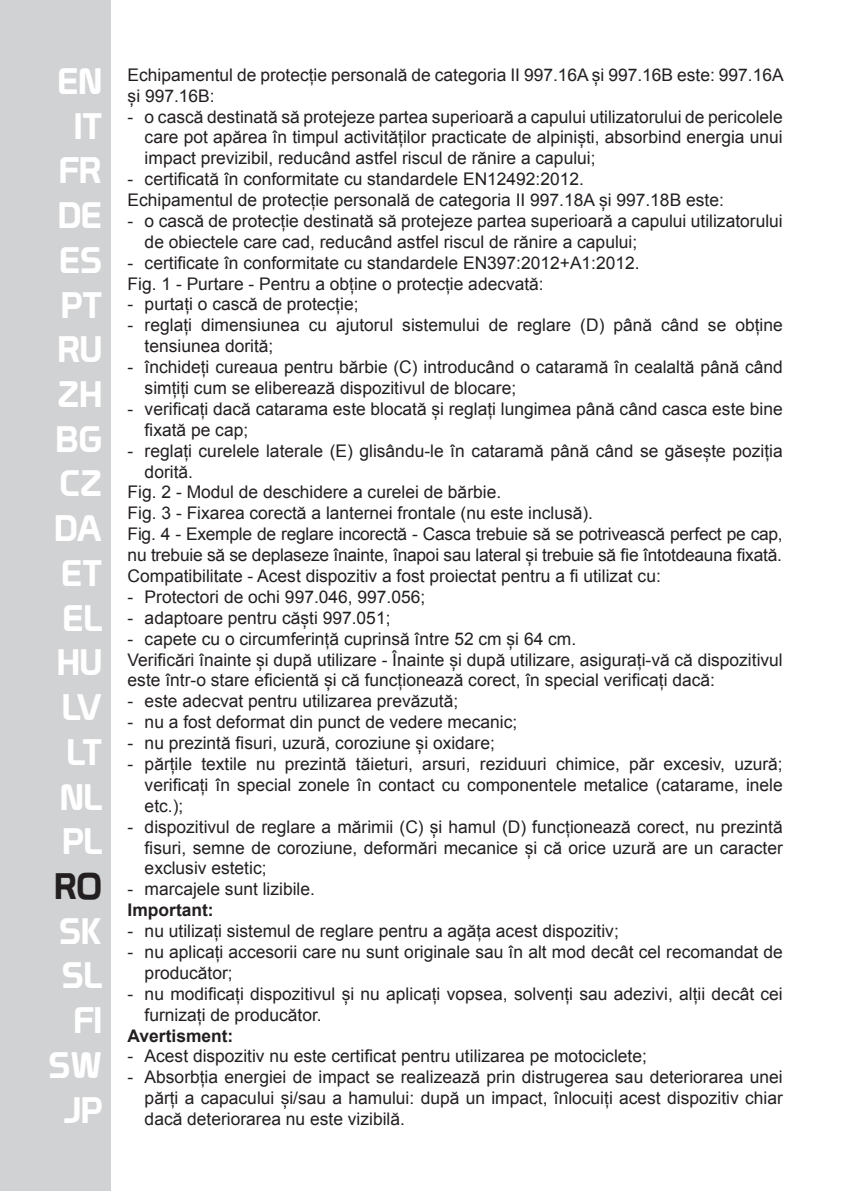
<style>
.page{position:relative;width:851px;height:1191px;background:#fff}
.page>*{position:absolute;margin:0;border:0;box-sizing:border-box;transform-origin:0 0}
.t1{font:36px/44.7px "Prototype";color:#fff;text-align:center}
.t2{font:36px "Prototype";color:#231f20}
.t3{font:17.4px/21px "Arial";color:#231f20}
.t4{font:700 17.4px "Arial";color:#231f20}
</style>
<div class="page">
<div style="left:0;top:0;width:111px;height:1191px;background:#d1d2d4"></div>
<h1 class="t1" style="left:55px;top:58px;width:49px">EN<br>IT<br>FR<br>DE<br>ES<br>PT<br>RU<br>ZH<br>BG<br>CZ<br>DA<br>ET<br>EL<br>HU<br>LV<br>LT<br>NL<br>PL</h1>
<h1 class="t2" style="left:55px;top:864px;width:49px">RO</h1>
<h1 class="t1" style="left:49px;top:908px;width:55px;text-align:right">SK<br>SL<br>FI<br>SW<br>JP</h1>
<p class="t3" style="left:128px;top:64px;width:657px">Echipamentul de protecție personală de categoria II 997.16A și 997.16B este: 997.16A și 997.16B:</p>
<p class="t3" style="left:145px;top:106px;width:639px;text-align:justify;text-indent:-17px">- o cască destinată să protejeze partea superioară a capului utilizatorului de pericolele care pot apărea în timpul activităților practicate de alpiniști, absorbind energia unui impact previzibil, reducând astfel riscul de rănire a capului;</p>
<p class="t3" style="left:128px;top:169px;width:597px">- certificată în conformitate cu standardele EN12492:2012.<br>Echipamentul de protecție personală de categoria II 997.18A și 997.18B este:</p>
<p class="t3" style="left:145px;top:210px;width:639px;text-indent:-17px">- o cască de protecție destinată să protejeze partea superioară a capului utilizatorului de obiectele care cad, reducând astfel riscul de rănire a capului;</p>
<p class="t3" style="left:128px;top:252px;width:513px">- certificate în conformitate cu standardele EN397:2012+A1:2012.<br>Fig. 1 - Purtare - Pentru a obține o protecție adecvată:</p>
<p class="t3" style="left:128px;top:294px;width:232px">- purtați o cască de protecție;</p>
<p class="t3" style="left:145px;top:315px;width:639px;text-indent:-17px">- reglați dimensiunea cu ajutorul sistemului de reglare (D) până când se obține tensiunea dorită;</p>
<p class="t3" style="left:145px;top:357px;width:639px;text-indent:-17px">- închideți cureaua pentru bărbie (C) introducând o cataramă în cealaltă până când simțiți cum se eliberează dispozitivul de blocare;</p>
<p class="t3" style="left:145px;top:398px;width:639px;text-indent:-17px">- verificați dacă catarama este blocată și reglați lungimea până când casca este bine fixată pe cap;</p>
<p class="t3" style="left:128px;top:440px;width:656px">- reglați curelele laterale (E) glisându-le în cataramă până când se găsește poziția</p>
<p class="t3" style="left:145px;top:461px;width:50px">dorită.</p>
<p class="t3" style="left:128px;top:482px;width:375px">Fig. 2 - Modul de deschidere a curelei de bărbie.</p>
<p class="t3" style="left:128px;top:503px;width:467px">Fig. 3 - Fixarea corectă a lanternei frontale (nu este inclusă).</p>
<p class="t3" style="left:128px;top:524px;width:656px">Fig. 4 - Exemple de reglare incorectă - Casca trebuie să se potrivească perfect pe cap,</p>
<p class="t3" style="left:128px;top:545px;width:655px">nu trebuie să se deplaseze înainte, înapoi sau lateral și trebuie să fie întotdeauna fixată.</p>
<p class="t3" style="left:128px;top:565px;width:534px">Compatibilitate - Acest dispozitiv a fost proiectat pentru a fi utilizat cu:</p>
<p class="t3" style="left:128px;top:586px;width:299px">- Protectori de ochi 997.046, 997.056;</p>
<p class="t3" style="left:128px;top:607px;width:264px">- adaptoare pentru căști 997.051;</p>
<p class="t3" style="left:128px;top:628px;width:656px">- capete cu o circumferință cuprinsă între 52 cm și 64 cm.<br>Verificări înainte și după utilizare - Înainte și după utilizare, asigurați-vă că dispozitivul este într-o stare eficientă și că funcționează corect, în special verificați dacă:</p>
<p class="t3" style="left:128px;top:691px;width:332px">- este adecvat pentru utilizarea prevăzută;</p>
<p class="t3" style="left:128px;top:712px;width:391px">- nu a fost deformat din punct de vedere mecanic;</p>
<p class="t3" style="left:128px;top:732px;width:369px">- nu prezintă fisuri, uzură, coroziune și oxidare;</p>
<p class="t3" style="left:145px;top:753px;width:639px;text-align:justify;text-indent:-17px">- părțile textile nu prezintă tăieturi, arsuri, reziduuri chimice, păr excesiv, uzură; verificați în special zonele în contact cu componentele metalice (catarame, inele etc.);</p>
<p class="t3" style="left:145px;top:816px;width:639px;text-align:justify;text-indent:-17px">- dispozitivul de reglare a mărimii (C) și hamul (D) funcționează corect, nu prezintă fisuri, semne de coroziune, deformări mecanice și că orice uzură are un caracter exclusiv estetic;</p>
<p class="t3" style="left:128px;top:879px;width:189px">- marcajele sunt lizibile.</p>
<p class="t4" style="left:128px;top:898px;width:88px">Important:</p>
<p class="t3" style="left:128px;top:920px;width:492px">- nu utilizați sistemul de reglare pentru a agăța acest dispozitiv;</p>
<p class="t3" style="left:145px;top:941px;width:639px;text-indent:-17px">- nu aplicați accesorii care nu sunt originale sau în alt mod decât cel recomandat de producător;</p>
<p class="t3" style="left:145px;top:983px;width:639px;text-indent:-17px">- nu modificați dispozitivul și nu aplicați vopsea, solvenți sau adezivi, alții decât cei furnizați de producător.</p>
<p class="t4" style="left:128px;top:1024px;width:107px">Avertisment:</p>
<p class="t3" style="left:128px;top:1046px;width:520px">- Acest dispozitiv nu este certificat pentru utilizarea pe motociclete;</p>
<p class="t3" style="left:145px;top:1067px;width:639px;text-align:justify;text-indent:-17px">- Absorbția energiei de impact se realizează prin distrugerea sau deteriorarea unei părți a capacului și/sau a hamului: după un impact, înlocuiți acest dispozitiv chiar dacă deteriorarea nu este vizibilă.</p>
</div>
